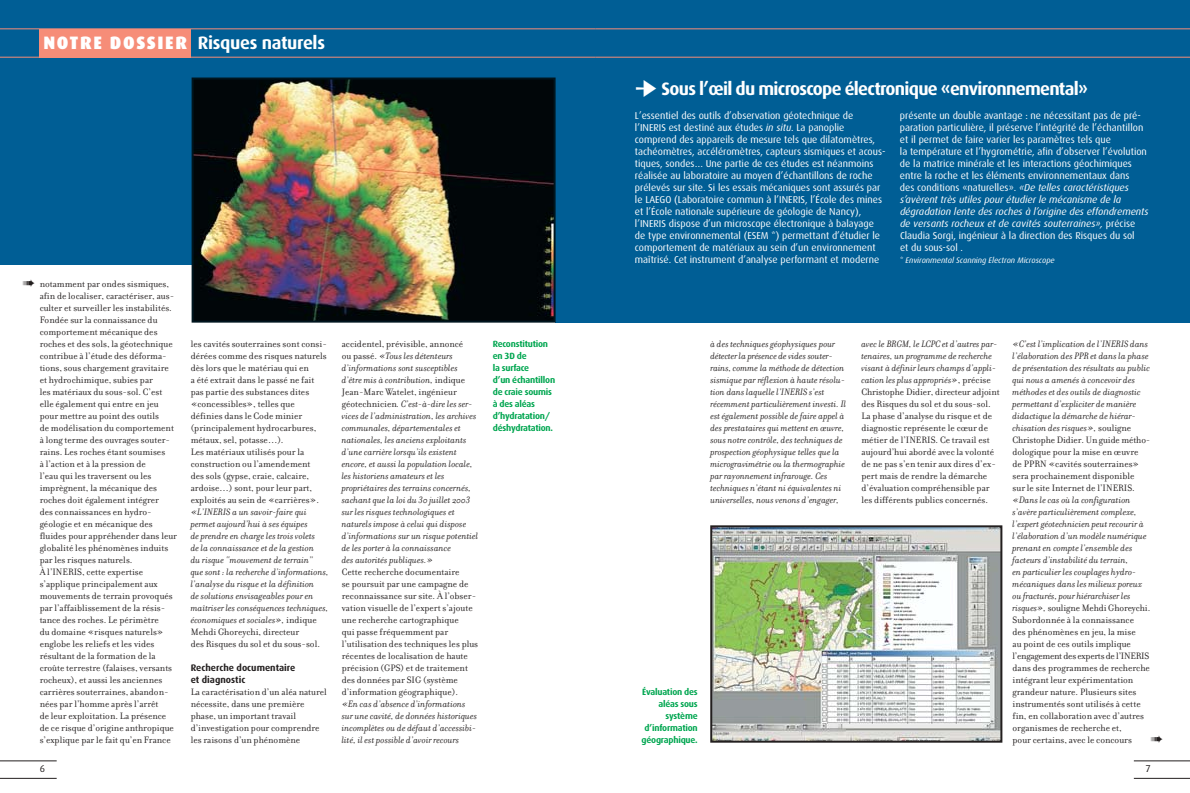
<style>
.page{position:relative;width:1190px;height:793px;background:#fff}
.page>*{position:absolute;margin:0;border:0;box-sizing:border-box;transform-origin:0 0}
.t1{font:700 18px "Dax";letter-spacing:-.04em;color:#fff}
.t2{font:700 18px "Dax";letter-spacing:-.015em;color:#fff}
.t3{font:10px/12px "Filosofia";color:#231f1f}
.t4{font:italic 10px/12px "Filosofia";color:#231f1f}
.t5{font:10px/12px "Dax";color:#fff}
.t6{font:10px "Dax";color:#231f1f}
.t7{font:700 9.5px/12px "Dax";color:#231f1f}
.t8{font:700 9px/12px "Dax";letter-spacing:-.025em;color:#00a650}
.t9{font:italic 8px "Dax";color:#fff}
.s1{font-weight:900}
.s2{font-style:normal}
.s3{font-style:italic}
</style>
<div class="page">
<div style="left:0;top:0;width:595px;height:264px;background:#005e95"></div>
<div style="left:556px;top:0;width:634px;height:323px;background:#005e95"></div>
<hr style="left:595px;top:29px;width:595px;height:1px;background:#f68d78">
<hr style="left:595px;top:57px;width:595px;height:1px;background:#f68d78">
<hr style="left:1134px;top:761px;width:56px;height:1px;background:#231f1f">
<hr style="left:1134px;top:778px;width:56px;height:1px;background:#231f1f">
<div style="left:40px;top:29px;width:151px;height:28px;background:#f68d78"></div>
<hr style="left:0;top:761px;width:57px;height:1px;background:#231f1f">
<hr style="left:0;top:778px;width:57px;height:1px;background:#231f1f">
<hr style="left:0;top:29px;width:595px;height:1px;background:#f68d78">
<hr style="left:0;top:57px;width:595px;height:1px;background:#f68d78">
<img style="left:195px;top:81px;width:358px;height:239px">
<div style="left:192px;top:78px;width:364px;height:245px;border:2px solid #00161f"></div>
<img style="left:713px;top:528px;width:286px;height:212px">
<div style="left:710px;top:525px;width:292px;height:218px;border:2px solid #231f1f"></div>
<h1 class="t2" style="left:43px;top:34px;width:283px"><span class="s1">NOTRE DOSSIER</span> Risques naturels</h1>
<p class="t3" style="left:40px;top:279px;width:139px">notamment par ondes sismiques, afin de localiser, caractériser, aus&shy;culter et surveiller les instabilités.<br>Fondée sur la connaissance du comportement mécanique des roches et des sols, la géotechnique contribue à l’étude des déforma&shy;tions, sous chargement gravitaire et hydrochimique, subies par<br>les matériaux du sous-sol. C’est elle également qui entre en jeu pour mettre au point des outils<br>de modélisation du comportement à long terme des ouvrages souter&shy;rains. Les roches étant soumises<br>à l’action et à la pression de<br>l’eau qui les traversent ou les imprègnent, la mécanique des roches doit également intégrer<br>des connaissances en hydro&shy;géologie et en mécanique des fluides pour appréhender dans leur globalité les phénomènes induits par les risques naturels.<br>À l’INERIS, cette expertise s’applique principalement aux mouvements de terrain provoqués par l’affaiblissement de la résis&shy;tance des roches. Le périmètre<br>du domaine «risques naturels» englobe les reliefs et les vides résultant de la formation de la croûte terrestre (falaises, versants rocheux), et aussi les anciennes carrières souterraines, abandon&shy;nées par l’homme après l’arrêt<br>de leur exploitation. La présence de ce risque d’origine anthropique s’explique par le fait qu’en France</p>
<p class="t6" style="left:40px;top:764px;width:7px">6</p>
<p class="t3" style="left:191px;top:339px;width:138px">les cavités souterraines sont consi&shy;dérées comme des risques naturels dès lors que le matériau qui en<br>a été extrait dans le passé ne fait pas partie des substances dites «concessibles», telles que définies dans le Code minier (principalement hydrocarbures, métaux, sel, potasse…).<br>Les matériaux utilisés pour la construction ou l’amendement<br>des sols (gypse, craie, calcaire, ardoise…) sont, pour leur part, exploités au sein de «carrières».</p>
<p class="t4" style="left:191px;top:507px;width:140px">«L’INERIS a un savoir-faire qui permet aujourd’hui à ses équipes<br>de prendre en charge les trois volets<br>de la connaissance et de la gestion<br>du risque “mouvement de terrain”<br>que sont : la recherche d’informations, l’analyse du risque et la définition<br>de solutions envisageables pour en maîtriser les conséquences techniques, économiques et sociales», <span class="s2">indique Mehdi Ghoreychi, directeur<br>des Risques du sol et du sous-sol.</span></p>
<p class="t7" style="left:191px;top:662px;width:106px">Recherche documentaire et diagnostic</p>
<p class="t3" style="left:191px;top:687px;width:138px">La caractérisation d’un aléa naturel nécessite, dans une première phase, un important travail d’investigation pour comprendre les raisons d’un phénomène</p>
<p class="t4" style="left:342px;top:339px;width:138px"><span class="s2">accidentel, prévisible, annoncé<br>ou passé.</span> «Tous les détenteurs d’informations sont susceptibles d’être mis à contribution, <span class="s2">indique Jean-Marc Watelet, ingénieur géotechnicien</span>. C’est-à-dire les ser&shy;vices de l’administration, les archives communales, départementales et nationales, les anciens exploitants d’une carrière lorsqu’ils existent encore, et aussi la population locale, les historiens amateurs et les propriétaires des terrains concernés, sachant que la loi du 30 juillet 2003 sur les risques technologiques et naturels impose à celui qui dispose d’informations sur un risque potentiel de les porter à la connaissance<br>des autorités publiques.»</p>
<p class="t3" style="left:342px;top:567px;width:138px">Cette recherche documentaire<br>se poursuit par une campagne de reconnaissance sur site. À l’obser&shy;vation visuelle de l’expert s’ajoute une recherche cartographique<br>qui passe fréquemment par l’utilisation des techniques les plus récentes de localisation de haute précision (GPS) et de traitement des données par SIG (système d’information géographique).</p>
<p class="t4" style="left:342px;top:699px;width:137px">«En cas d’absence d’informations sur une cavité, de données historiques incomplètes ou de défaut d’accessibi&shy;lité, il est possible d’avoir recours</p>
<p class="t8" style="left:493px;top:338px;width:64px">Reconstitution en 3D de<br>la surface<br>d’un échantillon de craie soumis à des aléas d’hydratation/ déshydratation.</p>
<h1 class="t1" style="left:635px;top:80px;width:455px">➔ Sous l’œil du microscope électronique «environnemental»</h1>
<p class="t5" style="left:635px;top:110px;width:252px">L’essentiel des outils d’observation géotechnique de l’INERIS est destiné aux études <span class="s3">in situ</span>. La panoplie comprend des appareils de mesure tels que dilatomètres, tachéomètres, accéléromètres, capteurs sismiques et acous&shy;tiques, sondes… Une partie de ces études est néanmoins réalisée au laboratoire au moyen d’échantillons de roche prélevés sur site. Si les essais mécaniques sont assurés par le LAEGO (Laboratoire commun à l’INERIS, l’École des mines et l’École nationale supérieure de géologie de Nancy), l’INERIS dispose d’un microscope électronique à balayage de type environnemental (ESEM *) permettant d’étudier le comportement de matériaux au sein d’un environnement maîtrisé. Cet instrument d’analyse performant et moderne</p>
<p class="t5" style="left:900px;top:110px;width:250px">présente un double avantage : ne nécessitant pas de pré&shy;paration particulière, il préserve l’intégrité de l’échantillon et il permet de faire varier les paramètres tels que<br>la température et l’hygrométrie, afin d’observer l’évolution de la matrice minérale et les interactions géochimiques entre la roche et les éléments environnementaux dans<br>des conditions «naturelles». <span class="s3">«De telles caractéristiques s’avèrent très utiles pour étudier le mécanisme de la dégradation lente des roches à l’origine des effondrements de versants rocheux et de cavités souterraines»,</span> précise Claudia Sorgi, ingénieur à la direction des Risques du sol<br>et du sous-sol .</p>
<p class="t9" style="left:900px;top:256px;width:156px"><span class="s2">*</span> Environmental Scanning Electron Microscope</p>
<p class="t8" style="left:642px;top:686px;width:58px;text-align:right">Évaluation des aléas sous système d’information géographique.</p>
<p class="t4" style="left:710px;top:339px;width:137px">à des techniques géophysiques pour détecter la présence de vides souter&shy;rains, comme la méthode de détection sismique par réflexion à haute résolu&shy;tion dans laquelle l’INERIS s’est récemment particulièrement investi. Il est également possible de faire appel à des prestataires qui mettent en œuvre, sous notre contrôle, des techniques de prospection géophysique telles que la microgravimétrie ou la thermographie par rayonnement infrarouge. Ces techniques n’étant ni équivalentes ni universelles, nous venons d’engager,</p>
<p class="t3" style="left:862px;top:339px;width:140px"><span class="s3">avec le BRGM, le LCPC et d’autres par&shy;tenaires, un programme de recherche visant à définir leurs champs d’appli&shy;cation les plus appropriés»</span>, précise Christophe Didier, directeur adjoint des Risques du sol et du sous-sol.<br>La phase d’analyse du risque et de diagnostic représente le cœur de métier de l’INERIS. Ce travail est aujourd’hui abordé avec la volonté de ne pas s’en tenir aux dires d’ex&shy;pert mais de rendre la démarche d’évaluation compréhensible par les différents publics concernés.</p>
<p class="t4" style="left:1013px;top:339px;width:139px">«C’est l’implication de l’INERIS dans l’élaboration des PPR et dans la phase de présentation des résultats au public qui nous a amenés à concevoir des méthodes et des outils de diagnostic permettant d’expliciter de manière didactique la démarche de hiérar&shy;chisation des risques», <span class="s2">souligne Christophe Didier. Un guide métho&shy;dologique pour la mise en œuvre<br>de PPRN «cavités souterraines» sera prochainement disponible<br>sur le site Internet de l’INERIS.</span></p>
<p class="t3" style="left:1013px;top:495px;width:139px"><span class="s3">«Dans le cas où la configuration s’avère particulièrement complexe, l’expert géotechnicien peut recourir à l’élaboration d’un modèle numérique prenant en compte l’ensemble des facteurs d’instabilité du terrain,<br>en particulier les couplages hydro&shy;mécaniques dans les milieux poreux ou fracturés, pour hiérarchiser les risques»,</span> souligne Mehdi Ghoreychi.<br>Subordonnée à la connaissance<br>des phénomènes en jeu, la mise<br>au point de ces outils implique l’engagement des experts de l’INERIS dans des programmes de recherche intégrant leur expérimentation grandeur nature. Plusieurs sites instrumentés sont utilisés à cette fin, en collaboration avec d’autres organismes de recherche et,<br>pour certains, avec le concours</p>
<p class="t6" style="left:1146px;top:764px;width:7px">7</p>
</div>
